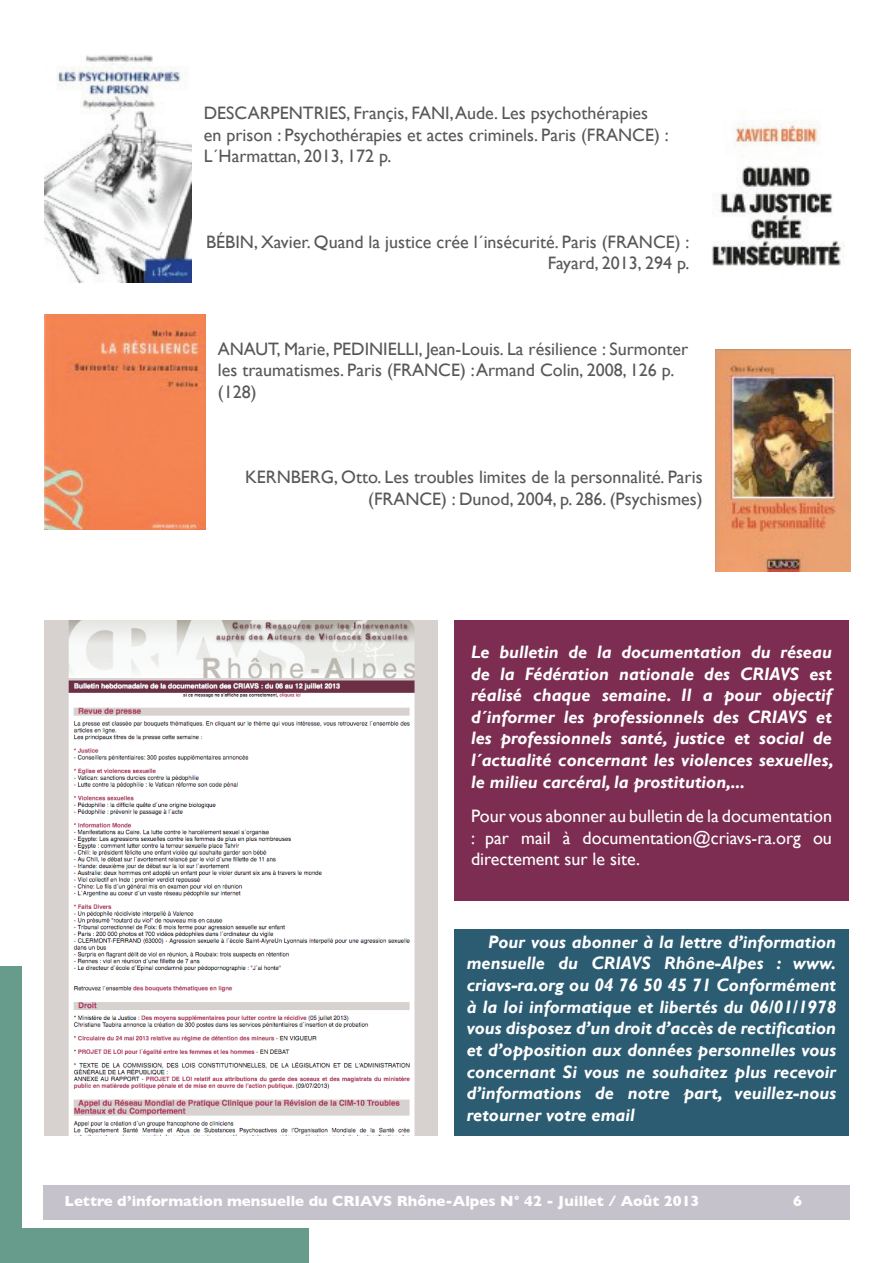
<style>
.page{position:relative;width:893px;height:1263px;background:#fff}
.page>*{position:absolute;margin:0;border:0;box-sizing:border-box;transform-origin:0 0}
.t1{font:italic 700 18px/21.6px "Gill Sans";color:#fff;text-align:justify}
.t2{font:18px/21.6px "Gill Sans";color:#57585a}
.t3{font:18px/21.6px "Gill Sans";color:#fff;text-align:justify}
.t4{font:700 15px "Gill Sans";color:#fff}
</style>
<div class="page">
<div style="left:0;top:1229px;width:308px;height:34px;background:#679b8b"></div>
<div style="left:0;top:966px;width:21px;height:297px;background:#679b8b"></div>
<div style="left:43px;top:1185px;width:807px;height:35px;background:#c6c2cc"></div>
<div style="left:454px;top:620px;width:395px;height:280px;background:#7c2d51"></div>
<img style="left:44px;top:620px;width:393px;height:516px">
<img style="left:44px;top:54px;width:147px;height:229px">
<img style="left:712px;top:120px;width:133px;height:146px">
<img style="left:44px;top:315px;width:161px;height:214px">
<img style="left:715px;top:349px;width:135px;height:223px">
<div style="left:454px;top:929px;width:395px;height:207px;background:#2c5c72"></div>
<p class="t2" style="left:204px;top:103px;width:466px">DESCARPENTRIES, Françis, FANI, Aude. Les psychothérapies en prison : Psychothérapies et actes criminels. Paris (FRANCE) :<br>L´Harmattan, 2013, 172 p.</p>
<p class="t2" style="left:206px;top:231px;width:485px;text-align:right">BÉBIN, Xavier. Quand la justice crée l´insécurité. Paris (FRANCE) :<br>Fayard, 2013, 294 p.</p>
<p class="t2" style="left:218px;top:338px;width:472px">ANAUT, Marie, PEDINIELLI, Jean-Louis. La résilience : Surmonter les traumatismes. Paris (FRANCE) : Armand Colin, 2008, 126 p. (128)</p>
<p class="t2" style="left:245px;top:467px;width:459px;text-align:right">KERNBERG, Otto. Les troubles limites de la personnalité. Paris (FRANCE) : Dunod, 2004, p. 286. (Psychismes)</p>
<p class="t1" style="left:471px;top:642px;width:364px">Le bulletin de la documentation du réseau de la Fédération nationale des CRIAVS est réalisé chaque semaine. Il a pour objectif d´informer les professionnels des CRIAVS et les professionnels santé, justice et social de l´actualité concernant les violences sexuelles, le milieu carcéral, la prostitution,...</p>
<p class="t3" style="left:471px;top:805px;width:362px">Pour vous abonner au bulletin de la documentation : par mail à documentation@criavs-ra.org ou directement sur le site.</p>
<p class="t1" style="left:467px;top:931px;width:371px;text-indent:21px">Pour vous abonner à la lettre d’information mensuelle du CRIAVS Rhône-Alpes : www. criavs-ra.org ou 04 76 50 45 71 Conformément à la loi informatique et libertés du 06/01/1978 vous disposez d’un droit d’accès de rectification et d’opposition aux données personnelles vous concernant Si vous ne souhaitez plus recevoir d’informations de notre part, veuillez-nous retourner votre email</p>
<p class="t4" style="left:65px;top:1192px;width:636px">Lettre d’information mensuelle du CRIAVS Rhône-Alpes N° 42 - Juillet / Août 2013</p>
<p class="t4" style="left:793px;top:1192px;width:10px">6</p>
</div>
